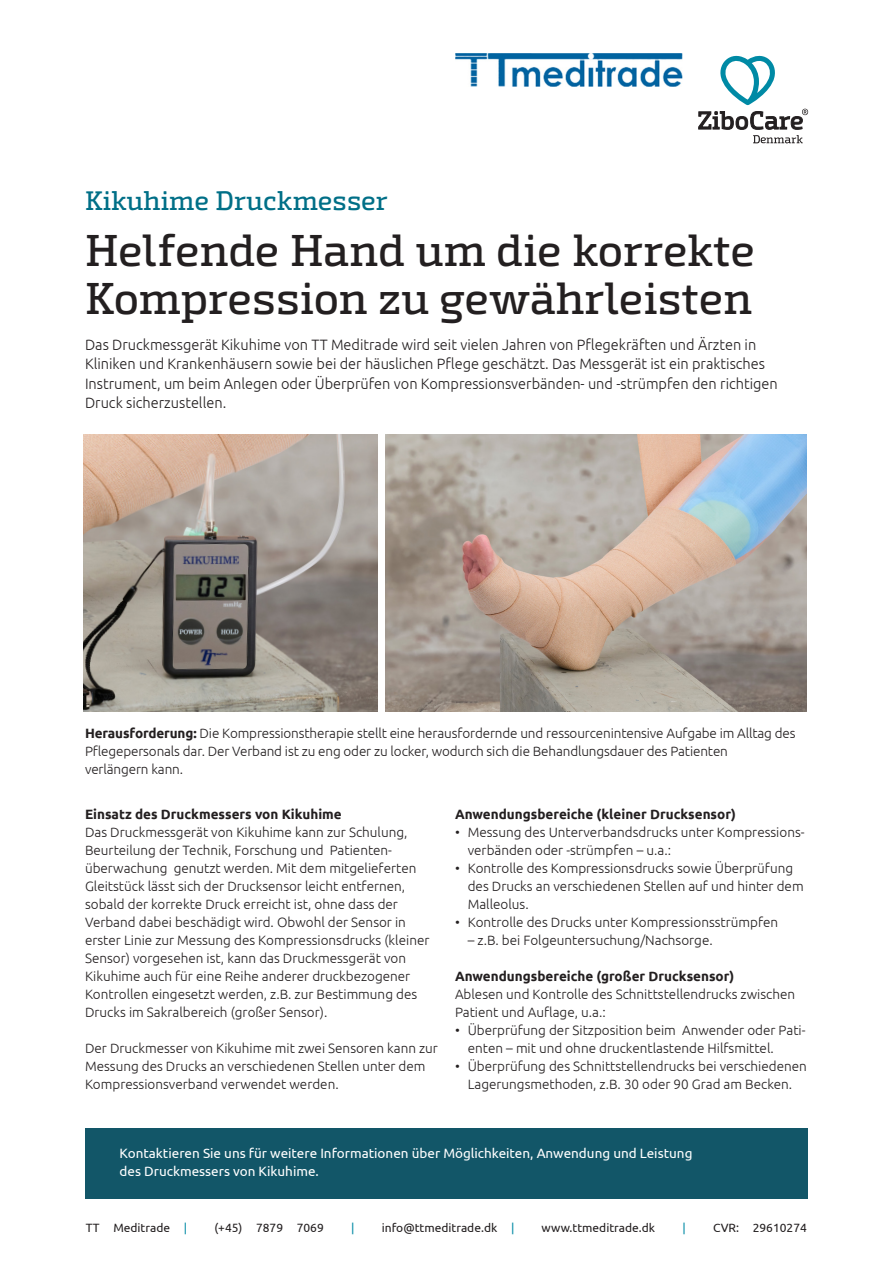
<style>
.page{position:relative;width:893px;height:1263px;background:#fff}
.page>*{position:absolute;margin:0;border:0;box-sizing:border-box;transform-origin:0 0}
.Brødtekst{font:500 45px/48px "Exo Slab Pro";letter-spacing:-.01em;color:#231f20}
.Produkt{font:500 27px "Exo Slab Pro";letter-spacing:-.005em;color:#006f87}
.Brødtekst-2{font:300 15px/19.5px "Ubuntu";color:#231f20}
.Brødtekst-3{font:300 13.5px/18px "Ubuntu";color:#231f20}
.Brødtekst-4{font:700 13.5px "Ubuntu";color:#231f20}
.t1{font:13.5px "Ubuntu";color:#fff}
.Brødtekst-5{font:12px "Ubuntu";color:#231f20}
.Brødtekst-6{font:12px "Ubuntu";color:#008aa5}
.s1{font-weight:700}
.s2{color:#008aa5}
</style>
<div class="page">
<div style="left:85px;top:1128px;width:723px;height:70px;background:#125668"></div>
<svg style="left:698px;top:55px;width:110px;height:88px"></svg>
<img style="left:455px;top:54px;width:228px;height:32px">
<img style="left:84px;top:434px;width:293px;height:277px">
<img style="left:386px;top:434px;width:421px;height:277px">
<p class="Produkt" style="left:85px;top:184px;width:305px">Kikuhime Druckmesser</p>
<p class="Brødtekst" style="left:85px;top:227px;width:672px">Helfende Hand um die korrekte<br>Kompression zu gewährleisten</p>
<p class="Brødtekst-2" style="left:85px;top:334px;width:673px">Das Druckmessgerät Kikuhime von TT Meditrade wird seit vielen Jahren von Pflegekräften und Ärzten in</p>
<p class="Brødtekst-2" style="left:85px;top:354px;width:682px">Kliniken und Krankenhäusern sowie bei der häuslichen Pflege geschätzt. Das Messgerät ist ein praktisches</p>
<p class="Brødtekst-2" style="left:85px;top:373px;width:694px">Instrument, um beim Anlegen oder Überprüfen von Kompressionsverbänden- und -strümpfen den richtigen<br>Druck sicherzustellen.</p>
<p class="Brødtekst-3" style="left:85px;top:724px;width:712px"><span class="s1">Herausforderung:</span> Die Kompressionstherapie stellt eine herausfordernde und ressourcenintensive Aufgabe im Alltag des<br>Pflegepersonals dar. Der Verband ist zu eng oder zu locker, wodurch sich die Behandlungsdauer des Patienten</p>
<p class="Brødtekst-3" style="left:85px;top:760px;width:100px">verlängern kann.</p>
<p class="Brødtekst-4" style="left:85px;top:806px;width:258px">Einsatz des Druckmessers von Kikuhime</p>
<p class="Brødtekst-3" style="left:85px;top:823px;width:324px">Das Druckmessgerät von Kikuhime kann zur Schulung,<br>Beurteilung der Technik, Forschung und Patienten-</p>
<p class="Brødtekst-3" style="left:85px;top:859px;width:333px">überwachung genutzt werden. Mit dem mitgelieferten<br>Gleitstück lässt sich der Drucksensor leicht entfernen,</p>
<p class="Brødtekst-3" style="left:85px;top:895px;width:346px">sobald der korrekte Druck erreicht ist, ohne dass der Verband dabei beschädigt wird. Obwohl der Sensor in erster Linie zur Messung des Kompressionsdrucks (kleiner Sensor) vorgesehen ist, kann das Druckmessgerät von Kikuhime auch für eine Reihe anderer druckbezogener Kontrollen eingesetzt werden, z.B. zur Bestimmung des Drucks im Sakralbereich (großer Sensor).</p>
<p class="Brødtekst-3" style="left:85px;top:1039px;width:354px">Der Druckmesser von Kikuhime mit zwei Sensoren kann zur<br>Messung des Drucks an verschiedenen Stellen unter dem<br>Kompressionsverband verwendet werden.</p>
<p class="Brødtekst-4" style="left:455px;top:806px;width:282px">Anwendungsbereiche (kleiner Drucksensor)</p>
<p class="Brødtekst-3" style="left:468px;top:823px;width:338px;text-indent:-13px">• Messung des Unterverbandsdrucks unter Kompressions&shy;verbänden oder -strümpfen – u.a.:</p>
<p class="Brødtekst-3" style="left:468px;top:859px;width:337px;text-indent:-13px">• Kontrolle des Kompressionsdrucks sowie Überprüfung des Drucks an verschiedenen Stellen auf und hinter dem<br>Malleolus.</p>
<p class="Brødtekst-3" style="left:455px;top:913px;width:325px">• Kontrolle des Drucks unter Kompressionsstrümpfen</p>
<p class="Brødtekst-3" style="left:468px;top:931px;width:246px">– z.B. bei Folgeuntersuchung/Nachsorge.</p>
<p class="Brødtekst-4" style="left:455px;top:968px;width:281px">Anwendungsbereiche (großer Drucksensor)</p>
<p class="Brødtekst-3" style="left:455px;top:985px;width:342px">Ablesen und Kontrolle des Schnittstellendrucks zwischen<br>Patient und Auflage, u.a.:</p>
<p class="Brødtekst-3" style="left:468px;top:1021px;width:339px;text-indent:-13px">• Überprüfung der Sitzposition beim Anwender oder Pati&shy;enten – mit und ohne druckentlastende Hilfsmittel.</p>
<p class="Brødtekst-3" style="left:455px;top:1057px;width:353px;text-align:center">• Überprüfung des Schnittstellendrucks bei verschiedenen<br>Lagerungsmethoden, z.B. 30 oder 90 Grad am Becken.</p>
<p class="t1" style="left:120px;top:1145px;width:574px">Kontaktieren Sie uns für weitere Informationen über Möglichkeiten, Anwendung und Leistung</p>
<p class="t1" style="left:120px;top:1163px;width:201px">des Druckmessers von Kikuhime.</p>
<p class="Brødtekst-5" style="left:86px;top:1221px;width:103px">TT Meditrade <span class="s2">|</span></p>
<p class="Brødtekst-5" style="left:214px;top:1221px;width:111px">(+45) 7879 7069</p>
<p class="Brødtekst-6" style="left:351px;top:1221px;width:5px">|</p>
<p class="Brødtekst-5" style="left:382px;top:1221px;width:134px">info@ttmeditrade.dk <span class="s2">|</span></p>
<p class="Brødtekst-5" style="left:542px;top:1221px;width:115px">www.ttmeditrade.dk</p>
<p class="Brødtekst-6" style="left:682px;top:1221px;width:5px">|</p>
<p class="Brødtekst-5" style="left:713px;top:1221px;width:95px">CVR: 29610274</p>
</div>
